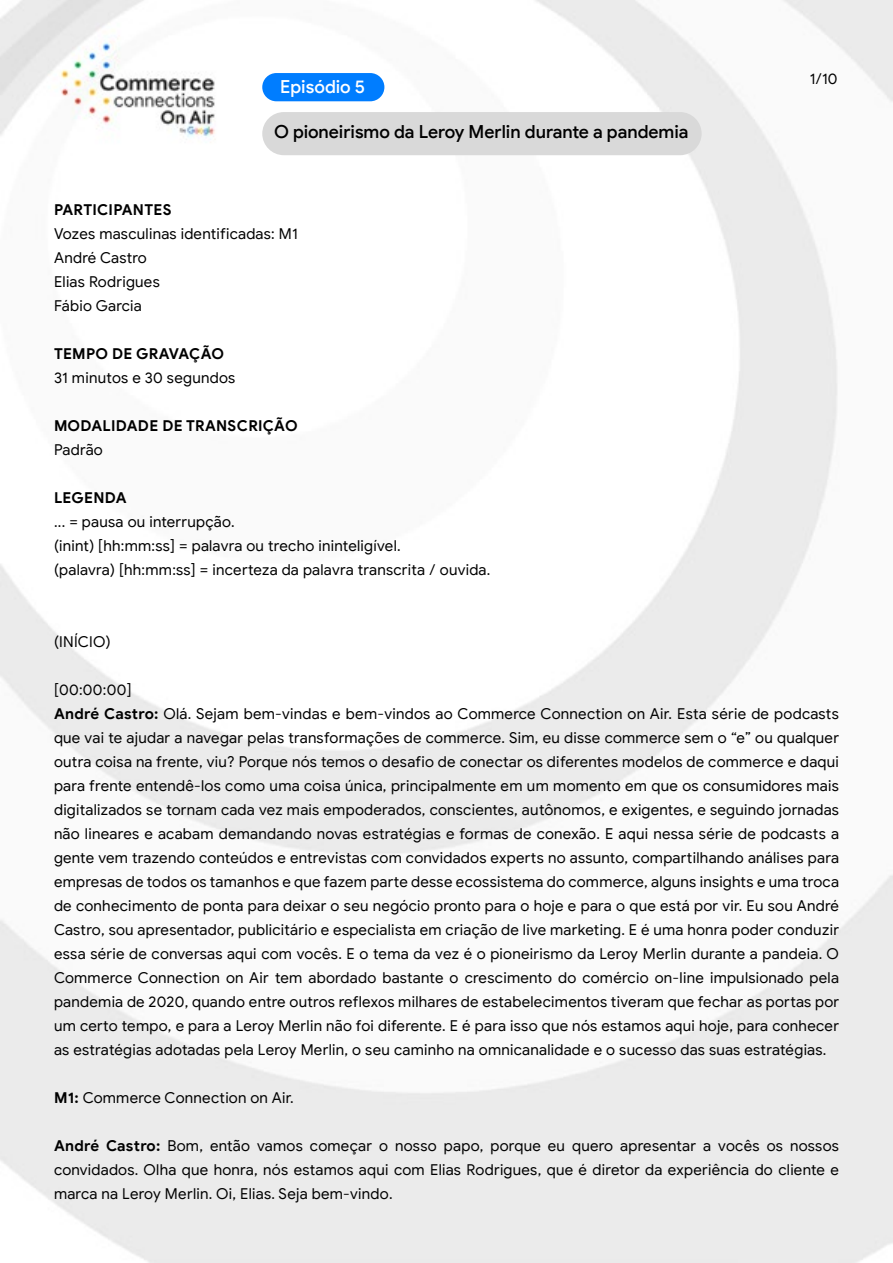
<style>
.page{position:relative;width:893px;height:1263px;background:#fff}
.page>*{position:absolute;margin:0;border:0;box-sizing:border-box;transform-origin:0 0}
.t1{font:500 18px "Google Sans Display";color:#000}
.t2{font:500 18px "Google Sans Display";color:#fff}
.t3{font:15px/24px "Google Sans";letter-spacing:.015em;color:#000}
.t4{font:700 15px "Google Sans";letter-spacing:.02em;color:#000}
.t5{font:15px "Google Sans Display";color:#000}
.s1{font-weight:700}
</style>
<div class="page">
<img style="left:0;top:0;width:893px;height:1263px">
<div style="left:262px;top:73px;width:122px;height:28px;background:#007dff;border-radius:14px"></div>
<div style="left:262px;top:112px;width:440px;height:43px;background:#d9d9d9;border-radius:22px"></div>
<p class="t2" style="left:280px;top:76px;width:86px">Episódio 5</p>
<p class="t1" style="left:274px;top:121px;width:416px">O pioneirismo da Leroy Merlin durante a pandemia</p>
<p class="t4" style="left:54px;top:201px;width:119px">PARTICIPANTES</p>
<p class="t3" style="left:54px;top:222px;width:245px">Vozes masculinas identificadas: M1<br>André Castro<br>Elias Rodrigues<br>Fábio Garcia</p>
<p class="t4" style="left:54px;top:345px;width:172px">TEMPO DE GRAVAÇÃO</p>
<p class="t3" style="left:54px;top:366px;width:183px">31 minutos e 30 segundos</p>
<p class="t4" style="left:54px;top:417px;width:245px">MODALIDADE DE TRANSCRIÇÃO</p>
<p class="t3" style="left:54px;top:438px;width:50px">Padrão</p>
<p class="t4" style="left:54px;top:489px;width:74px">LEGENDA</p>
<p class="t3" style="left:54px;top:510px;width:438px">... = pausa ou interrupção.<br>(inint) [hh:mm:ss] = palavra ou trecho ininteligível.<br>(palavra) [hh:mm:ss] = incerteza da palavra transcrita / ouvida.</p>
<p class="t5" style="left:810px;top:70px;width:29px">1/10</p>
<p class="t3" style="left:54px;top:630px;width:58px">(INÍCIO)</p>
<p class="t3" style="left:54px;top:678px;width:787px">[00:00:00]<br><span class="s1">André Castro:</span> Olá. Sejam bem-vindas e bem-vindos ao Commerce Connection on Air. Esta série de podcasts que vai te ajudar a navegar pelas transformações de commerce. Sim, eu disse commerce sem o “e” ou qualquer outra coisa na frente, viu? Porque nós temos o desafio de conectar os diferentes modelos de commerce e daqui para frente entendê-los como uma coisa única, principalmente em um momento em que os consumidores mais digitalizados se tornam cada vez mais empoderados, conscientes, autônomos, e exigentes, e seguindo jornadas não lineares e acabam demandando novas estratégias e formas de conexão. E aqui nessa série de podcasts a gente vem trazendo conteúdos e entrevistas com convidados experts no assunto, compartilhando análises para empresas de todos os tamanhos e que fazem parte desse ecossistema do commerce, alguns insights e uma troca de conhecimento de ponta para deixar o seu negócio pronto para o hoje e para o que está por vir. Eu sou André Castro, sou apresentador, publicitário e especialista em criação de live marketing. E é uma honra poder conduzir essa série de conversas aqui com vocês. E o tema da vez é o pioneirismo da Leroy Merlin durante a pandeia. O Commerce Connection on Air tem abordado bastante o crescimento do comércio on-line impulsionado pela pandemia de 2020, quando entre outros reflexos milhares de estabelecimentos tiveram que fechar as portas por um certo tempo, e para a Leroy Merlin não foi diferente. E é para isso que nós estamos aqui hoje, para conhecer as estratégias adotadas pela Leroy Merlin, o seu caminho na omnicanalidade e o sucesso das suas estratégias.</p>
<p class="t3" style="left:54px;top:1086px;width:241px"><span class="s1">M1:</span> Commerce Connection on Air.</p>
<p class="t3" style="left:54px;top:1134px;width:786px;text-align:justify"><span class="s1">André Castro:</span> Bom, então vamos começar o nosso papo, porque eu quero apresentar a vocês os nossos convidados. Olha que honra, nós estamos aqui com Elias Rodrigues, que é diretor da experiência do cliente e marca na Leroy Merlin. Oi, Elias. Seja bem-vindo.</p>
</div>
